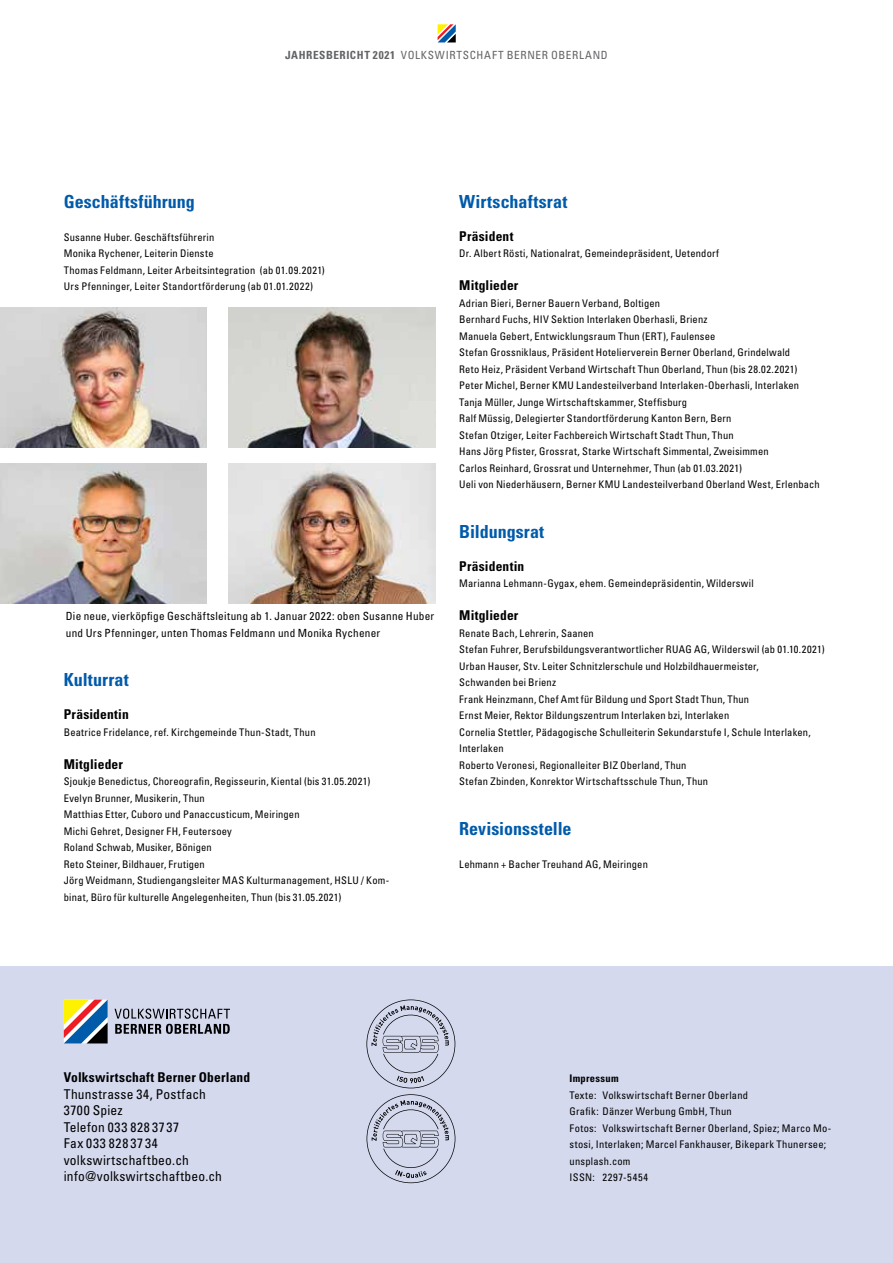
<style>
.page{position:relative;width:893px;height:1263px;background:#fff}
.page>*{position:absolute;margin:0;border:0;box-sizing:border-box;transform-origin:0 0}
.t1{font:700 condensed 18px "Univers LT Std";letter-spacing:.005em;color:#005baa}
.t2{font:condensed 13.5px/16.5px "Univers LT Std";letter-spacing:.025em;color:#000}
.t3{font:700 condensed 13.5px "Univers LT Std";letter-spacing:.015em;color:#000}
.t4{font:condensed 11.25px/16.5px "Univers LT Std";letter-spacing:.02em;color:#000}
.t5{font:condensed 11.25px "Univers LT Std";letter-spacing:.06em;color:#636466}
.t6{font:condensed 10.5px/16.5px "Univers LT Std";letter-spacing:.02em;color:#000}
.t7{font:700 condensed 10.5px "Univers LT Std";letter-spacing:.03em;color:#000}
.s1{font-weight:700}
</style>
<div class="page">
<svg style="left:438px;top:24px;width:17px;height:18px"></svg>
<div style="left:0;top:967px;width:893px;height:296px;background:#d4d9ee"></div>
<img style="left:0;top:307px;width:206px;height:140px">
<img style="left:229px;top:307px;width:207px;height:140px">
<img style="left:0;top:464px;width:206px;height:140px">
<img style="left:229px;top:464px;width:207px;height:140px">
<svg style="left:115px;top:1008px;width:115px;height:26px"></svg>
<svg style="left:64px;top:1000px;width:44px;height:43px;background:#8e8b7f"></svg>
<svg style="left:367px;top:999px;width:88px;height:89px"></svg>
<svg style="left:367px;top:1094px;width:88px;height:89px"></svg>
<p class="t5" style="left:285px;top:48px;width:324px"><span class="s1">JAHRESBERICHT 2021</span> VOLKSWIRTSCHAFT BERNER OBERLAND</p>
<h1 class="t1" style="left:64px;top:190px;width:133px">Geschäftsführung</h1>
<p class="t6" style="left:64px;top:228px;width:263px">Susanne Huber. Geschäftsführerin<br>Monika Rychener, Leiterin Dienste<br>Thomas Feldmann, Leiter Arbeitsintegration (ab 01.09.2021)<br>Urs Pfenninger, Leiter Standortförderung (ab 01.01.2022)</p>
<p class="t4" style="left:66px;top:608px;width:370px">Die neue, vierköpfige Geschäftsleitung ab 1. Januar 2022: oben Susanne Huber und Urs Pfenninger, unten Thomas Feldmann und Monika Rychener</p>
<h1 class="t1" style="left:64px;top:669px;width:67px">Kulturrat</h1>
<p class="t3" style="left:64px;top:706px;width:67px">Präsidentin</p>
<p class="t6" style="left:64px;top:723px;width:253px">Beatrice Fridelance, ref. Kirchgemeinde Thun-Stadt, Thun</p>
<p class="t3" style="left:64px;top:755px;width:61px">Mitglieder</p>
<p class="t6" style="left:64px;top:773px;width:327px">Sjoukje Benedictus, Choreografin, Regisseurin, Kiental (bis 31.05.2021)<br>Evelyn Brunner, Musikerin, Thun<br>Matthias Etter, Cuboro und Panaccusticum, Meiringen<br>Michi Gehret, Designer FH, Feutersoey<br>Roland Schwab, Musiker, Bönigen<br>Reto Steiner, Bildhauer, Frutigen<br>Jörg Weidmann, Studiengangsleiter MAS Kulturmanagement, HSLU / Kom&shy;binat, Büro für kulturelle Angelegenheiten, Thun (bis 31.05.2021)</p>
<h1 class="t1" style="left:459px;top:190px;width:110px">Wirtschaftsrat</h1>
<p class="t3" style="left:459px;top:227px;width:56px">Präsident</p>
<p class="t6" style="left:459px;top:245px;width:261px">Dr. Albert Rösti, Nationalrat, Gemeindepräsident, Uetendorf</p>
<p class="t3" style="left:459px;top:277px;width:61px">Mitglieder</p>
<p class="t6" style="left:459px;top:294px;width:362px">Adrian Bieri, Berner Bauern Verband, Boltigen<br>Bernhard Fuchs, HIV Sektion Interlaken Oberhasli, Brienz<br>Manuela Gebert, Entwicklungsraum Thun (ERT), Faulensee<br>Stefan Grossniklaus, Präsident Hotelierverein Berner Oberland, Grindelwald<br>Reto Heiz, Präsident Verband Wirtschaft Thun Oberland, Thun (bis 28.02.2021)<br>Peter Michel, Berner KMU Landesteilverband Interlaken-Oberhasli, Interlaken Tanja Müller, Junge Wirtschaftskammer, Steffisburg<br>Ralf Müssig, Delegierter Standortförderung Kanton Bern, Bern<br>Stefan Otziger, Leiter Fachbereich Wirtschaft Stadt Thun, Thun<br>Hans Jörg Pfister, Grossrat, Starke Wirtschaft Simmental, Zweisimmen<br>Carlos Reinhard, Grossrat und Unternehmer, Thun (ab 01.03.2021)<br>Ueli von Niederhäusern, Berner KMU Landesteilverband Oberland West, Erlenbach</p>
<h1 class="t1" style="left:459px;top:520px;width:87px">Bildungsrat</h1>
<p class="t3" style="left:459px;top:557px;width:67px">Präsidentin</p>
<p class="t6" style="left:459px;top:575px;width:296px">Marianna Lehmann-Gygax, ehem. Gemeindepräsidentin, Wilderswil</p>
<p class="t3" style="left:459px;top:607px;width:61px">Mitglieder</p>
<p class="t6" style="left:459px;top:624px;width:367px">Renate Bach, Lehrerin, Saanen<br>Stefan Fuhrer, Berufsbildungsverantwortlicher RUAG AG, Wilderswil (ab 01.10.2021)<br>Urban Hauser, Stv. Leiter Schnitzlerschule und Holzbildhauermeister,<br>Schwanden bei Brienz<br>Frank Heinzmann, Chef Amt für Bildung und Sport Stadt Thun, Thun<br>Ernst Meier, Rektor Bildungszentrum Interlaken bzi, Interlaken<br>Cornelia Stettler, Pädagogische Schulleiterin Sekundarstufe I, Schule Interlaken, Interlaken<br>Roberto Veronesi, Regionalleiter BIZ Oberland, Thun<br>Stefan Zbinden, Konrektor Wirtschaftsschule Thun, Thun</p>
<h1 class="t1" style="left:459px;top:817px;width:114px">Revisionsstelle</h1>
<p class="t6" style="left:459px;top:855px;width:190px">Lehmann + Bacher Treuhand AG, Meiringen</p>
<p class="t3" style="left:64px;top:1069px;width:188px">Volkswirtschaft Berner Oberland</p>
<p class="t2" style="left:64px;top:1085px;width:160px">Thunstrasse 34, Postfach<br>3700 Spiez<br>Telefon 033 828 37 37<br>Fax 033 828 37 34 volkswirtschaftbeo.ch info@volkswirtschaftbeo.ch</p>
<p class="t7" style="left:569px;top:1072px;width:51px">Impressum</p>
<p class="t6" style="left:569px;top:1086px;width:263px">Texte: Volkswirtschaft Berner Oberland<br>Grafik: Dänzer Werbung GmbH, Thun<br>Fotos: Volkswirtschaft Berner Oberland, Spiez; Marco Mo&shy;stosi, Interlaken; Marcel Fankhauser, Bikepark Thunersee; unsplash.com<br>ISSN: 2297-5454</p>
</div>
